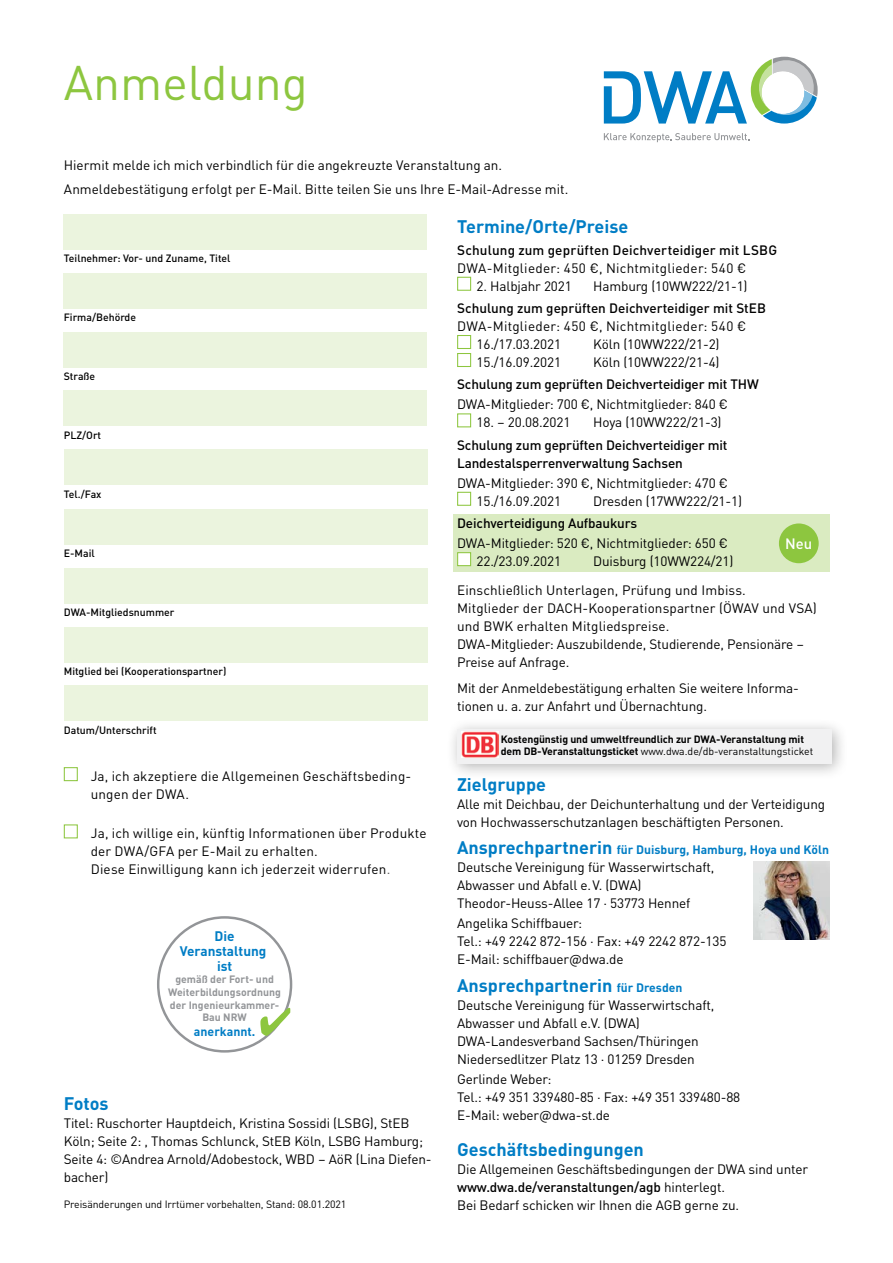
<style>
.page{position:relative;width:893px;height:1263px;background:#fff}
.page>*{position:absolute;margin:0;border:0;box-sizing:border-box;transform-origin:0 0}
.Programm{font:48px "DINOT";color:#8dc63f}
.Überschrift_Anmeldun{font:700 18px "DINOT";color:#007dc5}
.Programm-2{font:500 14.85px "DINOT";color:#fff}
.t1{font:700 13.65px/15px "DINOT";color:#007dc5;text-align:center}
.Fließtext{font:13.5px/18px "DINOT";letter-spacing:-.01em;color:#000}
.Fließtext-2{font:13.5px/18px "DINOT";letter-spacing:.01em;color:#000}
.Fließtext-3{font:500 13.5px/18px "DINOT";letter-spacing:-.01em;color:#000}
.Anmeldesatz{font:13.5px "DINOT";color:#000}
.Fließtext_linksb{font:500 13.5px "DINOT";letter-spacing:.005em;color:#000}
.Fließtext_linksb-2{font:13.5px "DINOT";letter-spacing:.02em;color:#000}
.t2{font:700 12.45px "DINOT";color:#007dc5}
.Überschrift_Anmeldun-2{font:700 12.15px "DINOT";color:#007dc5}
.t3{font:700 10.65px/12.8px "DINOT";color:#939598;text-align:center}
.Anmeldung_Adresse{font:500 10.5px "DINOT";color:#000}
.t4{font:700 10.5px/12.6px "DINOT";letter-spacing:-.01em;color:#000}
.Fließtext-4{font:10.5px "DINOT";letter-spacing:-.01em;color:#000}
.s1{color:#58595b}
.s2{font-weight:400}
.s3{font-size:18px}
.s4{font-size:12.15px}
.s5{font-weight:500}
</style>
<div class="page">
<div style="left:453px;top:514px;width:376px;height:58px;background:#daebc1"></div>
<div style="left:64px;top:214px;width:363px;height:35px;background:#ebf4de"></div>
<div style="left:64px;top:273px;width:363px;height:35px;background:#ebf4de"></div>
<div style="left:64px;top:332px;width:363px;height:35px;background:#ebf4de"></div>
<div style="left:64px;top:391px;width:363px;height:35px;background:#ebf4de"></div>
<div style="left:64px;top:450px;width:363px;height:35px;background:#ebf4de"></div>
<div style="left:64px;top:509px;width:363px;height:35px;background:#ebf4de"></div>
<div style="left:64px;top:568px;width:363px;height:35px;background:#ebf4de"></div>
<div style="left:64px;top:627px;width:363px;height:35px;background:#ebf4de"></div>
<div style="left:64px;top:686px;width:363px;height:35px;background:#ebf4de"></div>
<div style="left:64px;top:767px;width:14px;height:14px;background:#fff;border:1px solid #8dc63f"></div>
<div style="left:64px;top:824px;width:14px;height:14px;background:#fff;border:1px solid #8dc63f"></div>
<div style="left:457px;top:277px;width:14px;height:14px;background:#fff;border:1px solid #8dc63f"></div>
<div style="left:457px;top:335px;width:14px;height:14px;background:#fff;border:1px solid #8dc63f"></div>
<div style="left:457px;top:353px;width:14px;height:14px;background:#fff;border:1px solid #8dc63f"></div>
<div style="left:457px;top:413px;width:14px;height:14px;background:#fff;border:1px solid #8dc63f"></div>
<div style="left:457px;top:492px;width:14px;height:14px;background:#fff;border:1px solid #8dc63f"></div>
<div style="left:457px;top:552px;width:14px;height:14px;background:#fff;border:1px solid #8dc63f"></div>
<div style="left:446px;top:718px;width:402px;height:63px;background:#000;opacity:.3"></div>
<div style="left:457px;top:729px;width:374px;height:34px;background:#f1f1f2"></div>
<img style="left:461px;top:732px;width:37px;height:26px">
<svg style="left:604px;top:133px;width:145px;height:9px"></svg>
<svg style="left:604px;top:57px;width:214px;height:67px"></svg>
<img style="left:753px;top:861px;width:76px;height:79px">
<svg style="left:260px;top:1008px;width:30px;height:28px"></svg>
<div style="left:779px;top:523px;width:40px;height:40px;background:#8dc63f;border-radius:50%"></div>
<p class="Programm" style="left:64px;top:46px;width:246px">Anmeldung</p>
<p class="Anmeldesatz" style="left:64px;top:155px;width:440px">Hiermit melde ich mich verbindlich für die angekreuzte Veranstaltung an.</p>
<p class="Anmeldesatz" style="left:64px;top:179px;width:506px">Anmeldebestätigung erfolgt per E-Mail. Bitte teilen Sie uns Ihre E-Mail-Adresse mit.</p>
<p class="Anmeldung_Adresse" style="left:64px;top:250px;width:168px">Teilnehmer: Vor- und Zuname, Titel</p>
<p class="Anmeldung_Adresse" style="left:64px;top:309px;width:74px">Firma/Behörde</p>
<p class="Anmeldung_Adresse" style="left:64px;top:368px;width:33px">Straße</p>
<p class="Anmeldung_Adresse" style="left:64px;top:427px;width:39px">PLZ/Ort</p>
<p class="Anmeldung_Adresse" style="left:64px;top:486px;width:39px">Tel./Fax</p>
<p class="Anmeldung_Adresse" style="left:64px;top:545px;width:32px">E-Mail</p>
<p class="Anmeldung_Adresse" style="left:64px;top:604px;width:112px">DWA-Mitgliedsnummer</p>
<p class="Anmeldung_Adresse" style="left:64px;top:663px;width:164px">Mitglied bei (Kooperationspartner)</p>
<p class="Anmeldung_Adresse" style="left:64px;top:722px;width:94px">Datum/Unterschrift</p>
<p class="Fließtext-2" style="left:91px;top:766px;width:322px">Ja, ich akzeptiere die Allgemeinen Geschäftsbeding&shy;ungen der DWA.</p>
<p class="Fließtext-2" style="left:91px;top:824px;width:337px">Ja, ich willige ein, künftig Informationen über Produkte der DWA/GFA per E-Mail zu erhalten.<br>Diese Einwilligung kann ich jederzeit widerrufen<span class="s1">.</span></p>
<p class="t1" style="left:180px;top:927px;width:88px">Die<br>Veranstaltung ist</p>
<p class="t3" style="left:168px;top:972px;width:114px">gemäß der Fort- und<br>Weiterbildungsordnung der Ingenieurkammer-<br>Bau NRW</p>
<p class="t2" style="left:194px;top:1022px;width:63px">anerkannt.</p>
<p class="Überschrift_Anmeldun" style="left:64px;top:1089px;width:46px">Fotos</p>
<p class="Fließtext" style="left:64px;top:1113px;width:369px">Titel: Ruschorter Hauptdeich, Kristina Sossidi (LSBG), StEB Köln; Seite 2: , Thomas Schlunck, StEB Köln, LSBG Hamburg; Seite 4: ©Andrea Arnold/Adobestock, WBD – AöR (Lina Diefen&shy;bacher)</p>
<p class="Fließtext-4" style="left:64px;top:1196px;width:284px">Preisänderungen und Irrtümer vorbehalten, Stand: 08.01.2021</p>
<p class="Überschrift_Anmeldun" style="left:457px;top:212px;width:173px">Termine/Orte/Preise</p>
<p class="Fließtext_linksb" style="left:457px;top:239px;width:321px">Schulung zum geprüften Deichverteidiger mit LSBG</p>
<p class="Fließtext_linksb-2" style="left:457px;top:258px;width:291px">DWA-Mitglieder: 450 €, Nichtmitglieder: 540 €</p>
<p class="Fließtext" style="left:477px;top:276px;width:97px">2. Halbjahr 2021</p>
<p class="Fließtext" style="left:593px;top:276px;width:156px">Hamburg (10WW222/21-1)</p>
<p class="Fließtext_linksb" style="left:457px;top:298px;width:310px">Schulung zum geprüften Deichverteidiger mit StEB</p>
<p class="Fließtext_linksb-2" style="left:457px;top:316px;width:291px">DWA-Mitglieder: 450 €, Nichtmitglieder: 540 €</p>
<p class="Fließtext" style="left:477px;top:334px;width:86px">16./17.03.2021</p>
<p class="Fließtext" style="left:593px;top:334px;width:128px">Köln (10WW222/21-2)</p>
<p class="Fließtext" style="left:477px;top:352px;width:86px">15./16.09.2021</p>
<p class="Fließtext" style="left:593px;top:352px;width:128px">Köln (10WW222/21-4)</p>
<p class="Fließtext-3" style="left:457px;top:375px;width:303px">Schulung zum geprüften Deichverteidiger mit THW</p>
<p class="Fließtext" style="left:457px;top:395px;width:272px">DWA-Mitglieder: 700 €, Nichtmitglieder: 840 €</p>
<p class="Fließtext" style="left:477px;top:413px;width:95px">18. – 20.08.2021</p>
<p class="Fließtext" style="left:593px;top:413px;width:130px">Hoya (10WW222/21-3)</p>
<p class="Fließtext-3" style="left:457px;top:435px;width:272px">Schulung zum geprüften Deichverteidiger mit<br>Landestalsperrenverwaltung Sachsen</p>
<p class="Fließtext" style="left:477px;top:473px;width:253px;text-indent:-19px">DWA-Mitglieder: 390 €, Nichtmitglieder: 470 €<br>15./16.09.2021</p>
<p class="Fließtext" style="left:593px;top:491px;width:150px">Dresden (17WW222/21-1)</p>
<p class="Fließtext-3" style="left:457px;top:513px;width:181px">Deichverteidigung Aufbaukurs</p>
<p class="Fließtext" style="left:477px;top:533px;width:253px;text-indent:-20px">DWA-Mitglieder: 520 €, Nichtmitglieder: 650 €<br>22./23.09.2021</p>
<p class="Programm-2" style="left:785px;top:532px;width:29px">Neu</p>
<p class="Fließtext" style="left:593px;top:551px;width:142px">Duisburg (10WW224/21)</p>
<p class="Fließtext-2" style="left:457px;top:580px;width:361px">Einschließlich Unterlagen, Prüfung und Imbiss.<br>Mitglieder der DACH-Kooperationspartner (ÖWAV und VSA) und BWK erhalten Mitgliedspreise.<br>DWA-Mitglieder: Auszubildende, Studierende, Pensionäre – Preise auf Anfrage.</p>
<p class="Fließtext" style="left:457px;top:679px;width:343px">Mit der Anmeldebestätigung erhalten Sie weitere Informa&shy;tionen u. a. zur Anfahrt und Übernachtung.</p>
<p class="t4" style="left:501px;top:732px;width:314px">Kostengünstig und umweltfreundlich zur DWA-Veranstaltung mit dem DB-Veranstaltungsticket <span class="s2">www.dwa.de/db-veranstaltungsticket</span></p>
<p class="Überschrift_Anmeldun" style="left:457px;top:770px;width:90px">Zielgruppe</p>
<p class="Fließtext" style="left:457px;top:794px;width:370px">Alle mit Deichbau, der Deichunterhaltung und der Verteidigung von Hochwasserschutzanlagen beschäftigten Personen.</p>
<p class="Überschrift_Anmeldun-2" style="left:457px;top:840px;width:373px"><span class="s3">Ansprechpartnerin</span> für Duisburg, Hamburg, Hoya und Köln</p>
<p class="Fließtext" style="left:457px;top:857px;width:259px">Deutsche Vereinigung für Wasserwirtschaft,<br>Abwasser und Abfall e.V. (DWA)<br>Theodor-Heuss-Allee 17 · 53773 Hennef</p>
<p class="Fließtext" style="left:457px;top:913px;width:271px">Angelika Schiffbauer:<br>Tel.: +49 2242 872-156 · Fax: +49 2242 872-135<br>E-Mail: schiffbauer@dwa.de</p>
<p class="Überschrift_Anmeldun" style="left:457px;top:971px;width:227px">Ansprechpartnerin <span class="s4">für Dresden</span></p>
<p class="Fließtext" style="left:457px;top:995px;width:259px">Deutsche Vereinigung für Wasserwirtschaft, Abwasser und Abfall e.V. (DWA)<br>DWA-Landesverband Sachsen/Thüringen Niedersedlitzer Platz 13 · 01259 Dresden</p>
<p class="Fließtext" style="left:457px;top:1069px;width:285px">Gerlinde Weber:<br>Tel.: +49 351 339480-85 · Fax: +49 351 339480-88<br>E-Mail: weber@dwa-st.de</p>
<p class="Überschrift_Anmeldun" style="left:457px;top:1135px;width:188px">Geschäftsbedingungen</p>
<p class="Fließtext" style="left:457px;top:1159px;width:353px">Die Allgemeinen Geschäftsbedingungen der DWA sind unter <span class="s5">www.dwa.de/veranstaltungen/agb</span> hinterlegt.<br>Bei Bedarf schicken wir Ihnen die AGB gerne zu.</p>
</div>
